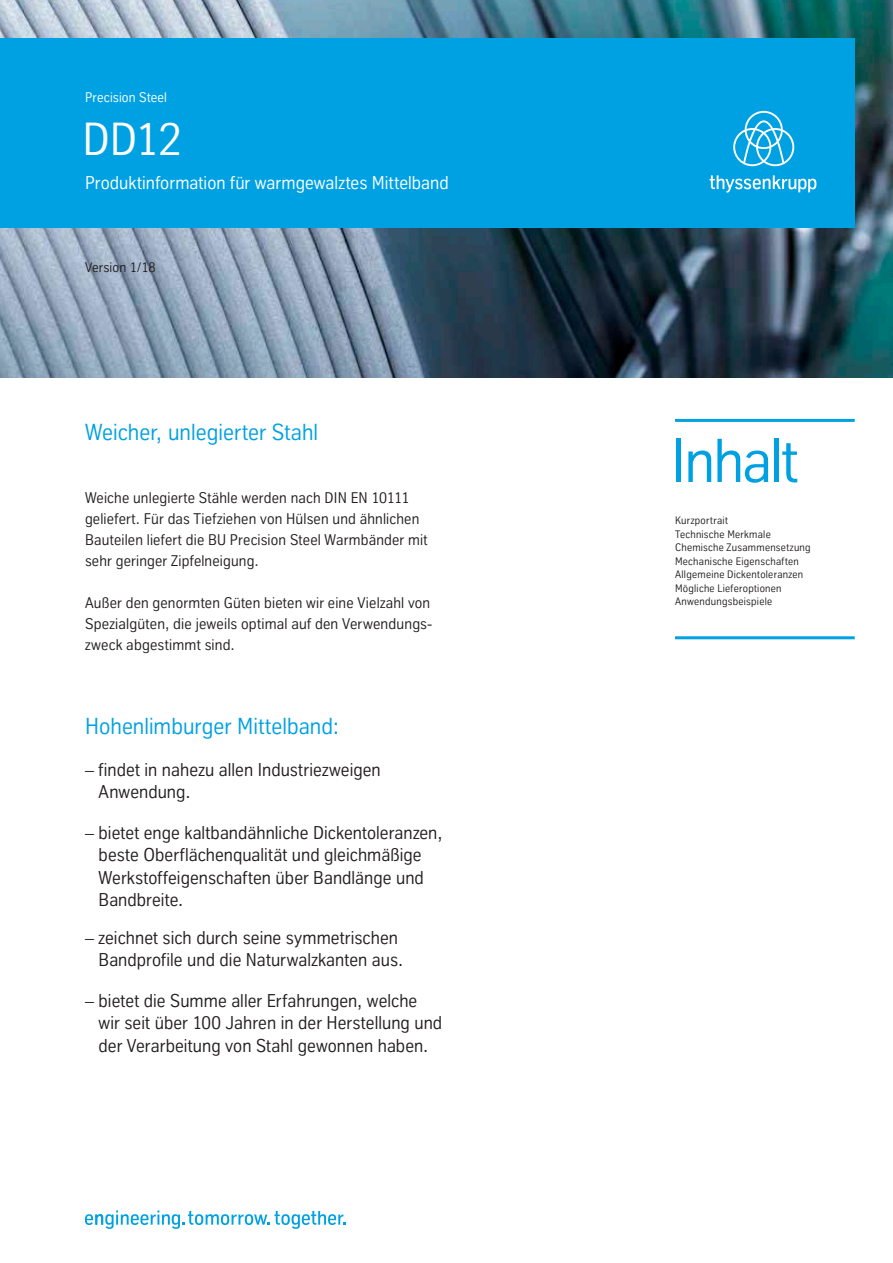
<style>
.page{position:relative;width:893px;height:1263px;background:#fff}
.page>*{position:absolute;margin:0;border:0;box-sizing:border-box;transform-origin:0 0}
.t1{font:60px "TK Type";letter-spacing:-.025em;color:#00a1e3}
.t2{font:45px "TK Type";color:#fff}
.t3{font:22.5px "TK Type";color:#00a1e3}
.t4{font:18px/22.5px "TK Type";letter-spacing:.005em;color:#231f20}
.t5{font:18px "TK Type";letter-spacing:.005em;color:#fff}
.t6{font:15px/21px "TK Type";letter-spacing:.015em;color:#231f20}
.t7{font:13.5px "TK Type";letter-spacing:.015em;color:#fff}
.t8{font:13.5px "TK Type";letter-spacing:.01em;color:#231f20}
.t9{font:10.5px/13.5px "TK Type";letter-spacing:.025em;color:#231f20}
</style>
<div class="page">
<img style="left:0;top:0;width:893px;height:377px">
<div style="left:0;top:38px;width:855px;height:189px;background:#00a1e3"></div>
<svg style="left:85px;top:1210px;width:261px;height:19px"></svg>
<svg style="left:733px;top:111px;width:61px;height:55px"></svg>
<svg style="left:710px;top:175px;width:106px;height:18px"></svg>
<hr style="left:675px;top:419px;width:180px;height:3px;background:#00a1e3">
<hr style="left:675px;top:636px;width:180px;height:3px;background:#00a1e3">
<p class="t7" style="left:85px;top:90px;width:84px">Precision Steel</p>
<h2 class="t2" style="left:82px;top:115px;width:101px">DD12</h2>
<p class="t5" style="left:85px;top:173px;width:365px">Produktinformation für warmgewalztes Mittelband</p>
<p class="t8" style="left:85px;top:260px;width:72px">Version 1/18</p>
<p class="t3" style="left:85px;top:420px;width:235px">Weicher, unlegierter Stahl</p>
<p class="t6" style="left:85px;top:487px;width:344px">Weiche unlegierte Stähle werden nach DIN EN 10111 geliefert. Für das Tiefziehen von Hülsen und ähnlichen Bauteilen liefert die BU Precision Steel Warmbänder mit sehr geringer Zipfelneigung.</p>
<p class="t6" style="left:85px;top:592px;width:349px">Außer den genormten Güten bieten wir eine Vielzahl von<br>Spezialgüten, die jeweils optimal auf den Verwendungs&shy;zweck abgestimmt sind.</p>
<p class="t3" style="left:85px;top:714px;width:256px">Hohenlimburger Mittelband:</p>
<p class="t4" style="left:99px;top:759px;width:284px;text-indent:-14px">– findet in nahezu allen Industriezweigen<br>Anwendung.</p>
<p class="t4" style="left:99px;top:822px;width:345px;text-indent:-14px">– bietet enge kaltbandähnliche Dickentoleranzen, beste Oberflächenqualität und gleichmäßige Werkstoffeigenschaften über Bandlänge und Bandbreite.</p>
<p class="t4" style="left:85px;top:927px;width:320px;text-align:right">– zeichnet sich durch seine symmetrischen<br>Bandprofile und die Naturwalzkanten aus.</p>
<p class="t4" style="left:99px;top:990px;width:345px;text-indent:-14px">– bietet die Summe aller Erfahrungen, welche wir seit über 100 Jahren in der Herstellung und der Verarbeitung von Stahl gewonnen haben.</p>
<h1 class="t1" style="left:672px;top:429px;width:128px">Inhalt</h1>
<p class="t9" style="left:675px;top:514px;width:137px">Kurzportrait<br>Technische Merkmale<br>Chemische Zusammensetzung<br>Mechanische Eigenschaften<br>Allgemeine Dickentoleranzen<br>Mögliche Lieferoptionen<br>Anwendungsbeispiele</p>
</div>
